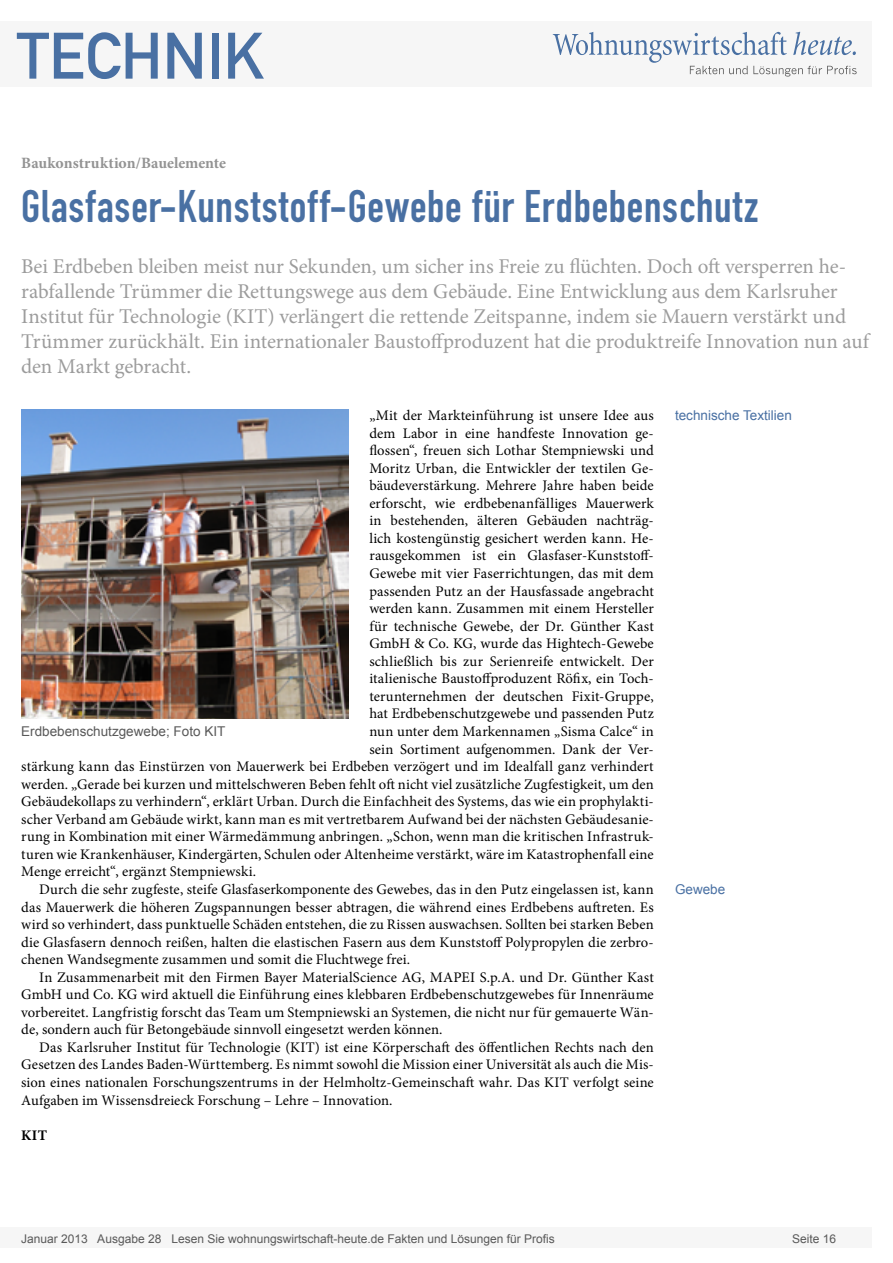
<style>
.page{position:relative;width:893px;height:1263px;background:#fff}
.page>*{position:absolute;margin:0;border:0;box-sizing:border-box;transform-origin:0 0}
.t1{font:64.5px "DIN Mittelschrift";color:#4970a3}
.Überschrift_Groß{font:45px "DIN Engschrift";letter-spacing:.02em;color:#4970a3}
.Anlesetext{font:21px/25.2px "Minion Pro";letter-spacing:-.005em;color:#9c9c9c}
.Kategorie{font:700 15.75px "Minion Pro";color:#939393}
.Fließtext_erste_Zeil{font:14.7px "Minion Pro";letter-spacing:.005em;color:#000}
.Fliesstext{font:14.7px/17.5px "Minion Pro";letter-spacing:.005em;color:#000;text-align:justify}
.AUTOR{font:700 14.7px "Minion Pro";color:#000}
.Bildunterschrift{font:13.5px "Arial";color:#595959}
.Info{font:13.5px "Arial";color:#4970a3}
.t2{font:12px "Arial";color:#595959}
</style>
<div class="page">
<div style="left:0;top:1227px;width:872px;height:20px;background:#f6f6f6"></div>
<div style="left:0;top:21px;width:872px;height:66px;background:#f6f6f6"></div>
<svg style="left:553px;top:32px;width:304px;height:45px"></svg>
<img style="left:21px;top:409px;width:327px;height:309px">
<h1 class="t1" style="left:17px;top:18px;width:249px">TECHNIK</h1>
<p class="Kategorie" style="left:21px;top:152px;width:206px">Baukonstruktion/Bauelemente</p>
<p class="Überschrift_Groß" style="left:21px;top:180px;width:738px">Glasfaser-Kunststoff-Gewebe für Erdbebenschutz</p>
<p class="Anlesetext" style="left:21px;top:253px;width:849px">Bei Erdbeben bleiben meist nur Sekunden, um sicher ins Freie zu flüchten. Doch oft versperren he&shy;rabfallende Trümmer die Rettungswege aus dem Gebäude. Eine Entwicklung aus dem Karlsruher Institut für Technologie (KIT) verlängert die rettende Zeitspanne, indem sie Mauern verstärkt und Trümmer zurückhält. Ein internationaler Baustoffproduzent hat die produktreife Innovation nun auf den Markt gebracht.</p>
<p class="Info" style="left:675px;top:406px;width:118px">technische Textilien</p>
<p class="Fließtext_erste_Zeil" style="left:369px;top:405px;width:286px">„Mit der Markteinführung ist unsere Idee aus</p>
<p class="Fließtext_erste_Zeil" style="left:369px;top:423px;width:286px">dem Labor in eine handfeste Innovation ge-</p>
<p class="Fließtext_erste_Zeil" style="left:369px;top:441px;width:286px">flossen“, freuen sich Lothar Stempniewski und</p>
<p class="Fließtext_erste_Zeil" style="left:369px;top:458px;width:286px">Moritz Urban, die Entwickler der textilen Ge-</p>
<p class="Fließtext_erste_Zeil" style="left:369px;top:476px;width:286px">bäudeverstärkung. Mehrere Jahre haben beide</p>
<p class="Fließtext_erste_Zeil" style="left:369px;top:493px;width:286px">erforscht, wie erdbebenanfälliges Mauerwerk</p>
<p class="Fließtext_erste_Zeil" style="left:369px;top:511px;width:286px">in bestehenden, älteren Gebäuden nachträg-</p>
<p class="Fließtext_erste_Zeil" style="left:369px;top:528px;width:286px">lich kostengünstig gesichert werden kann. He-</p>
<p class="Fließtext_erste_Zeil" style="left:369px;top:546px;width:286px">rausgekommen ist ein Glasfaser-Kunststoff-</p>
<p class="Fließtext_erste_Zeil" style="left:369px;top:563px;width:286px">Gewebe mit vier Faserrichtungen, das mit dem</p>
<p class="Fließtext_erste_Zeil" style="left:369px;top:581px;width:286px">passenden Putz an der Hausfassade angebracht</p>
<p class="Fließtext_erste_Zeil" style="left:369px;top:599px;width:286px">werden kann. Zusammen mit einem Hersteller</p>
<p class="Fließtext_erste_Zeil" style="left:369px;top:616px;width:286px">für technische Gewebe, der Dr. Günther Kast</p>
<p class="Fließtext_erste_Zeil" style="left:369px;top:634px;width:286px">GmbH &amp; Co. KG, wurde das Hightech-Gewebe</p>
<p class="Fließtext_erste_Zeil" style="left:369px;top:651px;width:286px">schließlich bis zur Serienreife entwickelt. Der</p>
<p class="Fließtext_erste_Zeil" style="left:369px;top:669px;width:286px">italienische Baustoffproduzent Röfix, ein Toch-</p>
<p class="Fließtext_erste_Zeil" style="left:369px;top:686px;width:286px">terunternehmen der deutschen Fixit-Gruppe,</p>
<p class="Fließtext_erste_Zeil" style="left:369px;top:704px;width:286px">hat Erdbebenschutzgewebe und passenden Putz</p>
<p class="Fließtext_erste_Zeil" style="left:369px;top:721px;width:286px">nun unter dem Markennamen „Sisma Calce“ in</p>
<p class="Fließtext_erste_Zeil" style="left:369px;top:739px;width:286px">sein Sortiment aufgenommen. Dank der Ver-</p>
<p class="Fließtext_erste_Zeil" style="left:21px;top:756px;width:634px">stärkung kann das Einstürzen von Mauerwerk bei Erdbeben verzögert und im Idealfall ganz verhindert</p>
<p class="Fließtext_erste_Zeil" style="left:21px;top:774px;width:634px">werden. „Gerade bei kurzen und mittelschweren Beben fehlt oft nicht viel zusätzliche Zugfestigkeit, um den</p>
<p class="Fließtext_erste_Zeil" style="left:21px;top:792px;width:634px">Gebäudekollaps zu verhindern“, erklärt Urban. Durch die Einfachheit des Systems, das wie ein prophylakti-</p>
<p class="Fließtext_erste_Zeil" style="left:21px;top:809px;width:634px">scher Verband am Gebäude wirkt, kann man es mit vertretbarem Aufwand bei der nächsten Gebäudesanie-</p>
<p class="Fließtext_erste_Zeil" style="left:21px;top:827px;width:634px">rung in Kombination mit einer Wärmedämmung anbringen. „Schon, wenn man die kritischen Infrastruk-</p>
<p class="Fließtext_erste_Zeil" style="left:21px;top:844px;width:634px">turen wie Krankenhäuser, Kindergärten, Schulen oder Altenheime verstärkt, wäre im Katastrophenfall eine</p>
<p class="Fließtext_erste_Zeil" style="left:21px;top:862px;width:237px">Menge erreicht“, ergänzt Stempniewski.</p>
<p class="Fliesstext" style="left:21px;top:880px;width:634px;text-indent:18px">Durch die sehr zugfeste, steife Glasfaserkomponente des Gewebes, das in den Putz eingelassen ist, kann das Mauerwerk die höheren Zugspannungen besser abtragen, die während eines Erdbebens auftreten. Es wird so verhindert, dass punktuelle Schäden entstehen, die zu Rissen auswachsen. Sollten bei starken Beben die Glasfasern dennoch reißen, halten die elastischen Fasern aus dem Kunststoff Polypropylen die zerbro&shy;chenen Wandsegmente zusammen und somit die Fluchtwege frei.</p>
<p class="Fliesstext" style="left:21px;top:968px;width:634px;text-indent:18px">In Zusammenarbeit mit den Firmen Bayer MaterialScience AG, MAPEI S.p.A. und Dr. Günther Kast GmbH und Co. KG wird aktuell die Einführung eines klebbaren Erdbebenschutzgewebes für Innenräume vorbereitet. Langfristig forscht das Team um Stempniewski an Systemen, die nicht nur für gemauerte Wän&shy;de, sondern auch für Betongebäude sinnvoll eingesetzt werden können.</p>
<p class="Fliesstext" style="left:21px;top:1038px;width:634px;text-indent:18px">Das Karlsruher Institut für Technologie (KIT) ist eine Körperschaft des öffentlichen Rechts nach den Gesetzen des Landes Baden-Württemberg. Es nimmt sowohl die Mission einer Universität als auch die Mis&shy;sion eines nationalen Forschungszentrums in der Helmholtz-Gemeinschaft wahr. Das KIT verfolgt seine Aufgaben im Wissensdreieck Forschung – Lehre – Innovation.</p>
<p class="AUTOR" style="left:21px;top:1124px;width:27px">KIT</p>
<p class="Bildunterschrift" style="left:21px;top:722px;width:206px">Erdbebenschutzgewebe; Foto KIT</p>
<p class="Info" style="left:675px;top:880px;width:52px">Gewebe</p>
<p class="t2" style="left:21px;top:1230px;width:535px">Januar 2013 Ausgabe 28 Lesen Sie wohnungswirtschaft-heute.de Fakten und Lösungen für Profis</p>
<p class="t2" style="left:792px;top:1231px;width:46px">Seite 16</p>
</div>
